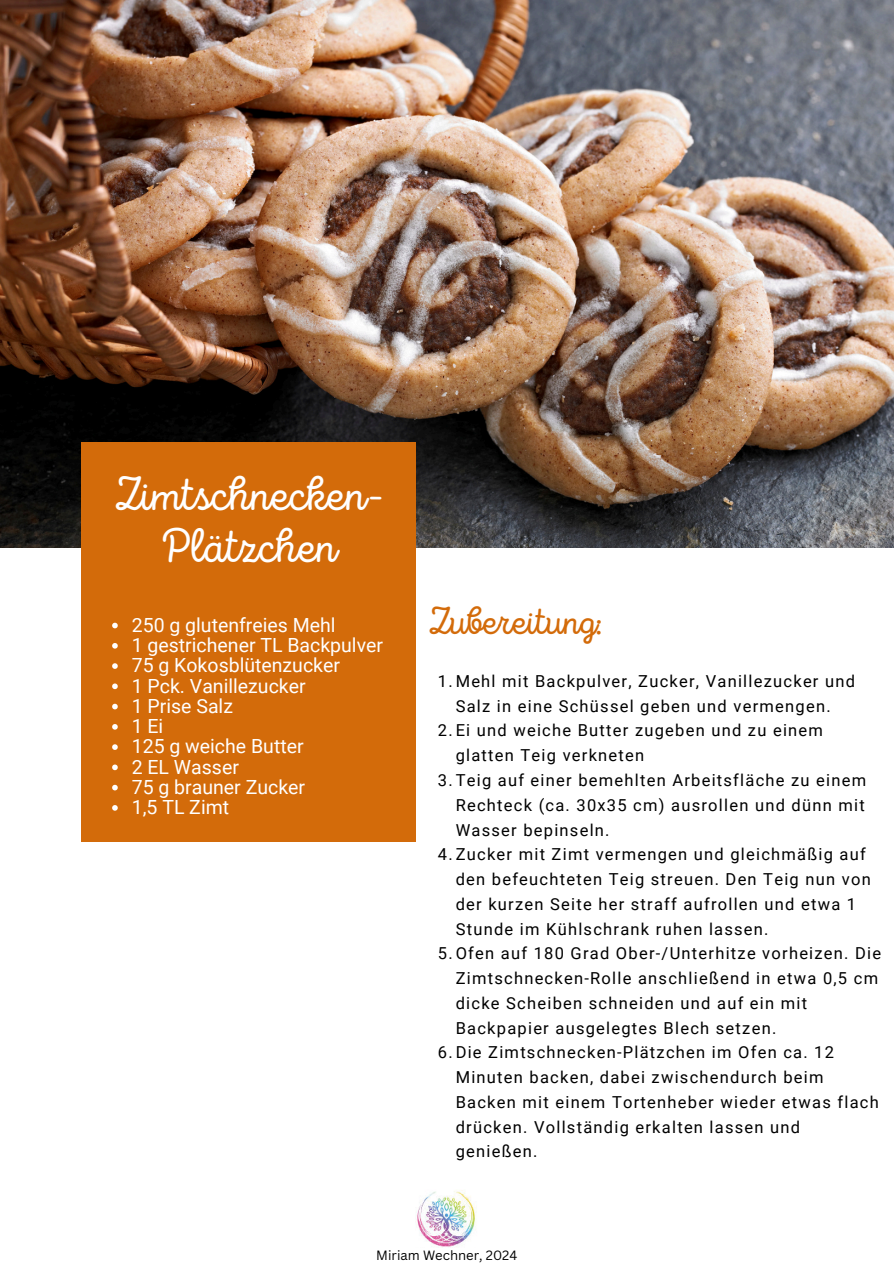
<style>
.page{position:relative;width:894px;height:1264px;background:#fff}
.page>*{position:absolute;margin:0;border:0;box-sizing:border-box;transform-origin:0 0}
.t1{font:48.45px/51.8px "Intro Script";color:#fff;text-align:center}
.t2{font:39.15px "Intro Script";color:#d36b0a}
.t3{font:19.5px/20.2px "Roboto";color:#fff}
.t4{font:16.5px "Roboto";letter-spacing:.075em;color:#000}
.t5{font:13.05px "Canva Sans";color:#000}
</style>
<div class="page">
<img style="left:0;top:0;width:893px;height:547px">
<div style="left:82px;top:442px;width:334px;height:399px;background:#d36b0a"></div>
<svg style="left:112px;top:622px;width:6px;height:6px"></svg>
<svg style="left:112px;top:643px;width:6px;height:5px"></svg>
<svg style="left:112px;top:663px;width:6px;height:6px"></svg>
<svg style="left:112px;top:683px;width:6px;height:6px"></svg>
<svg style="left:112px;top:703px;width:6px;height:6px"></svg>
<svg style="left:112px;top:724px;width:6px;height:5px"></svg>
<svg style="left:112px;top:744px;width:6px;height:6px"></svg>
<svg style="left:112px;top:764px;width:6px;height:6px"></svg>
<svg style="left:112px;top:784px;width:6px;height:6px"></svg>
<svg style="left:112px;top:805px;width:6px;height:5px"></svg>
<img style="left:416px;top:1190px;width:61px;height:57px">
<h1 class="t1" style="left:113px;top:468px;width:273px">Zimtschnecken-<br>Plätzchen</h1>
<p class="t3" style="left:132px;top:614px;width:253px">250 g glutenfreies Mehl<br>1 gestrichener TL Backpulver<br>75 g Kokosblütenzucker<br>1 Pck. Vanillezucker<br>1 Prise Salz<br>1 Ei<br>125 g weiche Butter<br>2 EL Wasser<br>75 g brauner Zucker<br>1,5 TL Zimt</p>
<h2 class="t2" style="left:427px;top:598px;width:176px">Zubereitung:</h2>
<p class="t4" style="left:438px;top:669px;width:418px">1.Mehl mit Backpulver, Zucker, Vanillezucker und</p>
<p class="t4" style="left:455px;top:694px;width:376px">Salz in eine Schüssel geben und vermengen.</p>
<p class="t4" style="left:438px;top:719px;width:386px">2.Ei und weiche Butter zugeben und zu einem</p>
<p class="t4" style="left:455px;top:743px;width:190px">glatten Teig verkneten</p>
<p class="t4" style="left:438px;top:768px;width:430px">3.Teig auf einer bemehlten Arbeitsfläche zu einem</p>
<p class="t4" style="left:455px;top:793px;width:410px">Rechteck (ca. 30x35 cm) ausrollen und dünn mit</p>
<p class="t4" style="left:455px;top:818px;width:155px">Wasser bepinseln.</p>
<p class="t4" style="left:438px;top:842px;width:429px">4.Zucker mit Zimt vermengen und gleichmäßig auf</p>
<p class="t4" style="left:455px;top:867px;width:416px">den befeuchteten Teig streuen. Den Teig nun von</p>
<p class="t4" style="left:455px;top:892px;width:402px">der kurzen Seite her straff aufrollen und etwa 1</p>
<p class="t4" style="left:455px;top:917px;width:314px">Stunde im Kühlschrank ruhen lassen.</p>
<p class="t4" style="left:438px;top:941px;width:444px">5.Ofen auf 180 Grad Ober-/Unterhitze vorheizen. Die</p>
<p class="t4" style="left:455px;top:966px;width:424px">Zimtschnecken-Rolle anschließend in etwa 0,5 cm</p>
<p class="t4" style="left:455px;top:991px;width:353px">dicke Scheiben schneiden und auf ein mit</p>
<p class="t4" style="left:455px;top:1016px;width:322px">Backpapier ausgelegtes Blech setzen.</p>
<p class="t4" style="left:438px;top:1040px;width:397px">6.Die Zimtschnecken-Plätzchen im Ofen ca. 12</p>
<p class="t4" style="left:455px;top:1065px;width:369px">Minuten backen, dabei zwischendurch beim</p>
<p class="t4" style="left:455px;top:1090px;width:424px">Backen mit einem Tortenheber wieder etwas flach</p>
<p class="t4" style="left:455px;top:1115px;width:346px">drücken. Vollständig erkalten lassen und</p>
<p class="t4" style="left:455px;top:1139px;width:83px">genießen.</p>
<p class="t5" style="left:376px;top:1247px;width:142px">Miriam Wechner, 2024</p>
</div>
